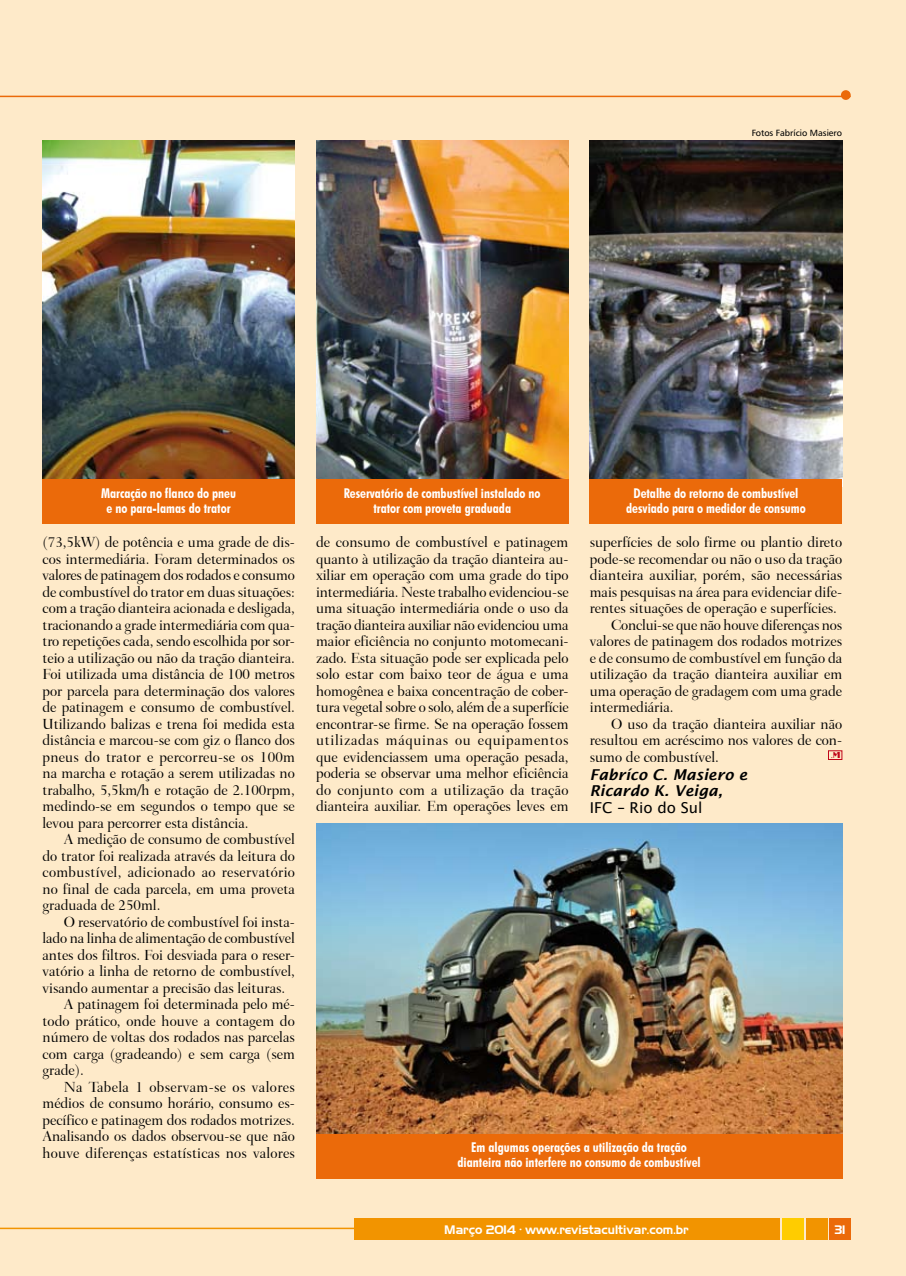
<style>
.page{position:relative;width:906px;height:1276px;background:#feeac9}
.page>*{position:absolute;margin:0;border:0;box-sizing:border-box;transform-origin:0 0}
.t1{font:15px/16.5px "Transitional 551 BT Medium B";color:#000;text-align:justify}
.t2{font:italic 600 15px/16.5px "Lucida Sans";color:#000}
.t3{font:15px "Transitional 551 BT Medium B";letter-spacing:.025em;color:#000}
.t4{font:15px "Lucida Sans";color:#000}
.t5{font:700 condensed 13.5px/15px "Futura BT";color:#fff;text-align:center}
.t6{font:12px "Aero Regular SWFTE";color:#fff}
.t7{font:9px "Humana 777";color:#000}
.t8{font:9px "Book Antiqua";color:#c00418}
.s1{font-family:"Binner D"}
</style>
<div class="page">
<img style="left:590px;top:140px;width:252px;height:339px">
<img style="left:316px;top:140px;width:252px;height:339px">
<img style="left:316px;top:823px;width:526px;height:311px">
<hr style="left:0;top:96px;width:850px;height:1px;background:#eb6a0a">
<div style="left:841px;top:90px;width:9px;height:10px;background:#eb6a0a;border-radius:50%"></div>
<div style="left:316px;top:1134px;width:526px;height:44px;background:#eb6a0a"></div>
<img style="left:43px;top:140px;width:252px;height:339px">
<div style="left:42px;top:479px;width:253px;height:45px;background:#eb6a0a"></div>
<div style="left:316px;top:479px;width:252px;height:45px;background:#eb6a0a"></div>
<div style="left:589px;top:479px;width:253px;height:45px;background:#eb6a0a"></div>
<div style="left:828px;top:750px;width:14px;height:10px;border:1px solid #c00418"></div>
<hr style="left:0;top:1227px;width:477px;height:2px;background:#f29400">
<div style="left:354px;top:1218px;width:425px;height:21px;background:#f29400"></div>
<div style="left:783px;top:1218px;width:21px;height:21px;background:#fc0"></div>
<div style="left:806px;top:1218px;width:21px;height:21px;background:#f29400"></div>
<div style="left:829px;top:1218px;width:21px;height:21px;background:#eb6a0a"></div>
<p class="t7" style="left:751px;top:127px;width:92px">Fotos Fabrício Masiero</p>
<p class="t5" style="left:101px;top:485px;width:136px">Marcação no flanco do pneu e no para-lamas do trator</p>
<p class="t5" style="left:344px;top:485px;width:198px">Reservatório de combustível instalado no trator com proveta graduada</p>
<p class="t5" style="left:626px;top:485px;width:181px">Detalhe do retorno de combustível desviado para o medidor de consumo</p>
<p class="t1" style="left:43px;top:534px;width:254px">(73,5kW) de potência e uma grade de dis&shy;cos intermediária. Foram determinados os valores de patinagem dos rodados e consumo de combustível do trator em duas situações: com a tração dianteira acionada e desligada, tracionando a grade intermediária com qua&shy;tro repetições cada, sendo escolhida por sor&shy;teio a utilização ou não da tração dianteira.<br>Foi utilizada uma distância de 100 metros por parcela para determinação dos valores de patinagem e consumo de combustível.<br>Utilizando balizas e trena foi medida esta distância e marcou-se com giz o flanco dos pneus do trator e percorreu-se os 100m na marcha e rotação a serem utilizadas no trabalho, 5,5km/h e rotação de 2.100rpm, medindo-se em segundos o tempo que se levou para percorrer esta distância.</p>
<p class="t1" style="left:43px;top:831px;width:254px;text-indent:21px">A medição de consumo de combustível do trator foi realizada através da leitura do combustível, adicionado ao reservatório no final de cada parcela, em uma proveta graduada de 250ml.</p>
<p class="t1" style="left:64px;top:913px;width:233px">O reservatório de combustível foi insta-</p>
<p class="t1" style="left:43px;top:930px;width:254px">lado na linha de alimentação de combustível</p>
<p class="t1" style="left:43px;top:946px;width:254px">antes dos filtros. Foi desviada para o reser-</p>
<p class="t1" style="left:43px;top:963px;width:254px">vatório a linha de retorno de combustível,</p>
<p class="t1" style="left:43px;top:979px;width:244px">visando aumentar a precisão das leituras.</p>
<p class="t1" style="left:64px;top:996px;width:233px">A patinagem foi determinada pelo mé-</p>
<p class="t1" style="left:43px;top:1012px;width:254px">todo prático, onde houve a contagem do</p>
<p class="t1" style="left:43px;top:1029px;width:254px">número de voltas dos rodados nas parcelas</p>
<p class="t1" style="left:43px;top:1045px;width:254px">com carga (gradeando) e sem carga (sem</p>
<p class="t1" style="left:43px;top:1062px;width:43px">grade).</p>
<p class="t3" style="left:64px;top:1077px;width:232px">Na Tabela 1 observam-se os valores</p>
<p class="t1" style="left:43px;top:1095px;width:254px">médios de consumo horário, consumo es-</p>
<p class="t1" style="left:43px;top:1111px;width:254px">pecífico e patinagem dos rodados motrizes.</p>
<p class="t1" style="left:43px;top:1128px;width:254px">Analisando os dados observou-se que não</p>
<p class="t1" style="left:43px;top:1144px;width:254px">houve diferenças estatísticas nos valores</p>
<p class="t1" style="left:316px;top:534px;width:254px">de consumo de combustível e patinagem quanto à utilização da tração dianteira au&shy;xiliar em operação com uma grade do tipo intermediária. Neste trabalho evidenciou-se uma situação intermediária onde o uso da tração dianteira auxiliar não evidenciou uma maior eficiência no conjunto motomecani&shy;zado. Esta situação pode ser explicada pelo solo estar com baixo teor de água e uma homogênea e baixa concentração de cober&shy;tura vegetal sobre o solo, além de a superfície encontrar-se firme. Se na operação fossem utilizadas máquinas ou equipamentos que evidenciassem uma operação pesada, poderia se observar uma melhor eficiência do conjunto com a utilização da tração dianteira auxiliar. Em operações leves em</p>
<p class="t1" style="left:590px;top:534px;width:254px">superfícies de solo firme ou plantio direto</p>
<p class="t1" style="left:590px;top:550px;width:254px">pode-se recomendar ou não o uso da tração</p>
<p class="t1" style="left:590px;top:567px;width:254px">dianteira auxiliar, porém, são necessárias</p>
<p class="t1" style="left:590px;top:583px;width:254px">mais pesquisas na área para evidenciar dife-</p>
<p class="t1" style="left:590px;top:600px;width:249px">rentes situações de operação e superfícies.</p>
<p class="t1" style="left:611px;top:616px;width:233px">Conclui-se que não houve diferenças nos</p>
<p class="t1" style="left:590px;top:633px;width:254px">valores de patinagem dos rodados motrizes</p>
<p class="t1" style="left:590px;top:649px;width:254px">e de consumo de combustível em função da</p>
<p class="t1" style="left:590px;top:666px;width:254px">utilização da tração dianteira auxiliar em</p>
<p class="t1" style="left:590px;top:682px;width:254px">uma operação de gradagem com uma grade</p>
<p class="t1" style="left:590px;top:699px;width:85px">intermediária.</p>
<p class="t1" style="left:611px;top:715px;width:233px">O uso da tração dianteira auxiliar não</p>
<p class="t1" style="left:590px;top:732px;width:254px">resultou em acréscimo nos valores de con-</p>
<p class="t1" style="left:590px;top:748px;width:130px">sumo de combustível.</p>
<p class="t8" style="left:831px;top:749px;width:11px">.<span class="s1">M</span></p>
<p class="t2" style="left:590px;top:766px;width:159px">Fabríco C. Masiero e<br>Ricardo K. Veiga,</p>
<p class="t4" style="left:590px;top:799px;width:114px">IFC – Rio do Sul</p>
<p class="t5" style="left:457px;top:1139px;width:245px">Em algumas operações a utilização da tração dianteira não interfere no consumo de combustível</p>
<p class="t6" style="left:444px;top:1222px;width:246px">Março 2014 • www.revistacultivar.com.br</p>
<p class="t6" style="left:834px;top:1222px;width:12px">31</p>
</div>
